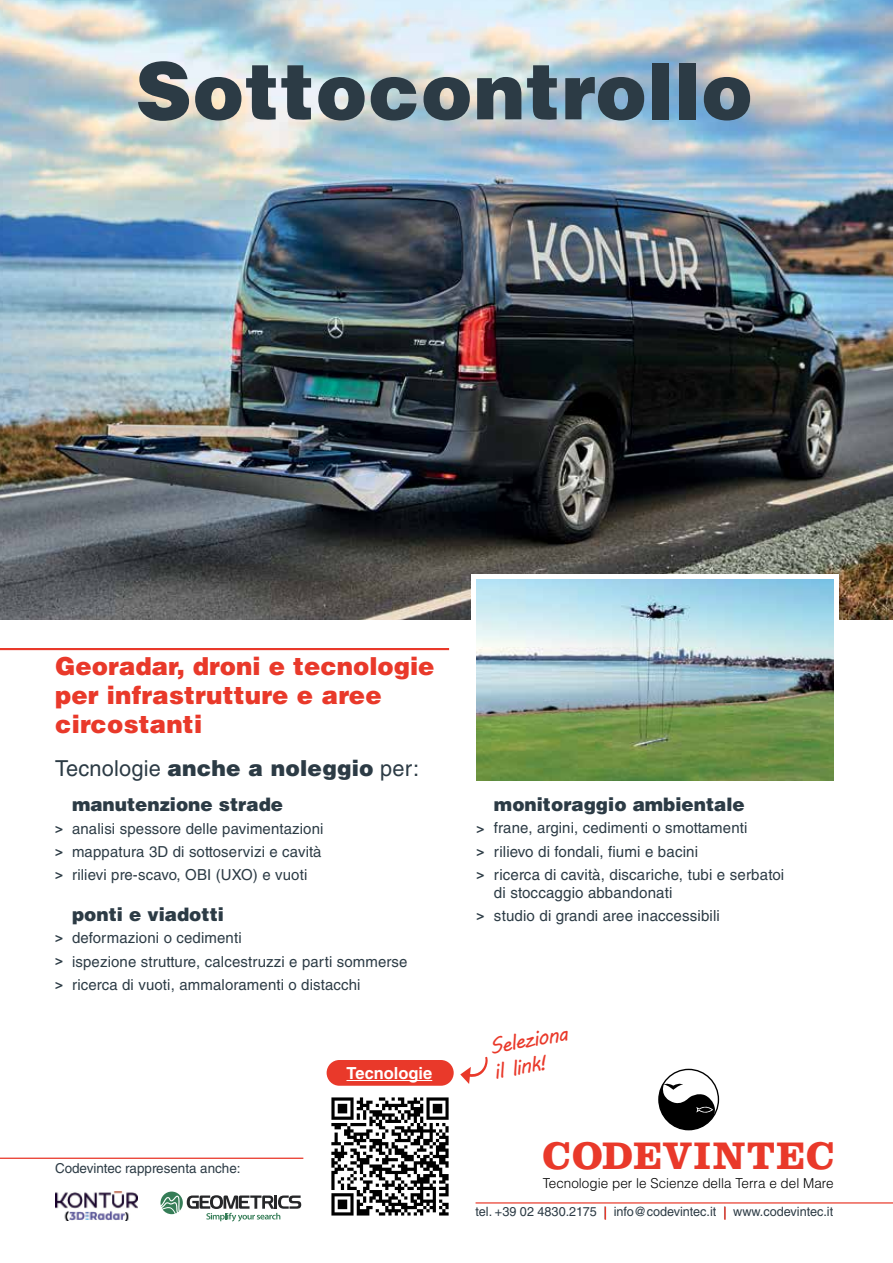
<style>
.page{position:relative;width:893px;height:1263px;background:#fff}
.page>*{position:absolute;margin:0;border:0;box-sizing:border-box;transform-origin:0 0}
.t1{font:900 78.6px "Helvetica LT Std";letter-spacing:.01em;color:#2c3b45}
.t2{font:700 39.9px "Clarendon LT Std";letter-spacing:.03em;color:#e9392a}
.t3{font:900 24.75px/29px "Helvetica LT Std";color:#e9392a}
.t4{font:22.05px "Helvetica LT Std";letter-spacing:.01em;color:#2c3b45}
.t5{font:21.15px/25.5px "MV Boli";color:#e9392a}
.t6{font:900 18.6px "Helvetica LT Std";color:#2c3b45}
.t7{font:700 16.65px "Helvetica LT Std";color:#fff}
.t8{font:15.3px/23.2px "Helvetica LT Std";letter-spacing:.01em;color:#2c3b45}
.t9{font:15.15px/23.1px "Helvetica LT Std";letter-spacing:.01em;color:#2c3b45}
.t10{font:300 13.65px "Helvetica LT Std";color:#000}
.t11{font:13.65px "Helvetica LT Std";color:#2c3b45}
.t12{font:12.75px "Helvetica LT Std";color:#2c3b45}
.s1{font-weight:900}
.s2{font-weight:700;font-size:13.8px}
.s3{font-weight:300}
</style>
<div class="page">
<svg style="left:659px;top:1069px;width:59px;height:61px"></svg>
<div style="left:658px;top:1069px;width:61px;height:61px;border:1px solid #000;border-radius:50%"></div>
<hr style="left:476px;top:1202px;width:417px;height:1px;background:#e9392a">
<svg style="left:605px;top:1207px;width:1px;height:13px"></svg>
<svg style="left:724px;top:1207px;width:2px;height:13px"></svg>
<img style="left:55px;top:1191px;width:82px;height:29px">
<svg style="left:160px;top:1191px;width:141px;height:30px"></svg>
<hr style="left:0;top:1157px;width:303px;height:2px;background:#e9392a">
<img style="left:331px;top:1097px;width:118px;height:119px">
<div style="left:327px;top:1060px;width:127px;height:26px;background:#e9392a;border-radius:13px"></div>
<hr style="left:346px;top:1080px;width:86px;height:1px;background:#fff">
<svg style="left:460px;top:1057px;width:28px;height:27px"></svg>
<img style="left:0;top:0;width:893px;height:620px">
<hr style="left:0;top:648px;width:449px;height:2px;background:#e9392a">
<svg style="left:471px;top:574px;width:368px;height:207px"></svg>
<img style="left:476px;top:580px;width:357px;height:200px">
<h1 class="t1" style="left:136px;top:40px;width:619px">Sottocontrollo</h1>
<h3 class="t3" style="left:55px;top:651px;width:381px">Georadar, droni e tecnologie per infrastrutture e aree circostanti</h3>
<h3 class="t4" style="left:55px;top:756px;width:365px">Tecnologie <span class="s1">anche a noleggio</span> per:</h3>
<p class="t6" style="left:72px;top:792px;width:213px">manutenzione strade</p>
<p class="t9" style="left:55px;top:817px;width:270px"><span class="s2">&gt;</span> analisi spessore delle pavimentazioni <span class="s2">&gt;</span> mappatura 3D di sottoservizi e cavità <span class="s2">&gt;</span> rilievi pre-scavo, OBI (UXO) e vuoti</p>
<p class="t6" style="left:72px;top:902px;width:153px">ponti e viadotti</p>
<p class="t9" style="left:55px;top:926px;width:354px"><span class="s2">&gt;</span> deformazioni o cedimenti<br><span class="s2">&gt;</span> ispezione strutture, calcestruzzi e parti sommerse <span class="s2">&gt;</span> ricerca di vuoti, ammaloramenti o distacchi</p>
<p class="t11" style="left:55px;top:1160px;width:187px">Codevintec rappresenta anche:</p>
<p class="t7" style="left:346px;top:1063px;width:87px">Tecnologie</p>
<p class="t6" style="left:494px;top:792px;width:252px">monitoraggio ambientale</p>
<p class="t9" style="left:476px;top:816px;width:273px"><span class="s2">&gt;</span> frane, argini, cedimenti o smottamenti</p>
<p class="t8" style="left:476px;top:840px;width:309px"><span class="s2">&gt;</span> rilievo di fondali, fiumi e bacini<br><span class="s2">&gt;</span> ricerca di cavità, discariche, tubi e serbatoi</p>
<p class="t8" style="left:476px;top:881px;width:245px;text-indent:18px">di stoccaggio abbandonati<br><span class="s2">&gt;</span> studio di grandi aree inaccessibili</p>
<h3 class="t5" style="left:487px;top:1034px;width:81px;rotate:-10deg">Seleziona il link!</h3>
<h2 class="t2" style="left:542px;top:1132px;width:294px">CODEVINTEC</h2>
<p class="t10" style="left:543px;top:1175px;width:292px">Tecnologie per le Scienze della Terra e del Mare</p>
<p class="t12" style="left:476px;top:1204px;width:359px">tel. +39 02 4830.2175 <span class="s3">|</span> info@codevintec.it <span class="s3">|</span> www.codevintec.it</p>
</div>
